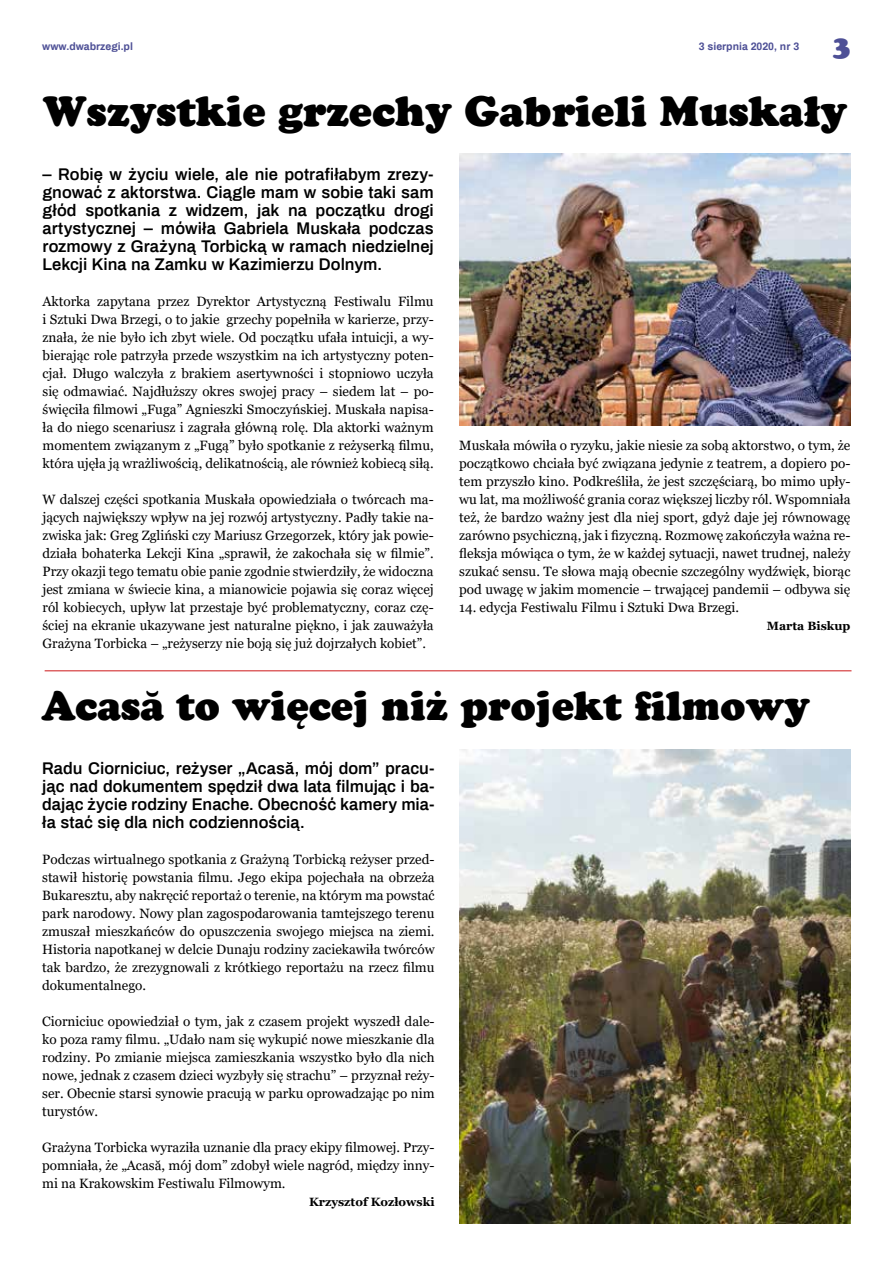
<style>
.page{position:relative;width:893px;height:1263px;background:#fff}
.page>*{position:absolute;margin:0;border:0;box-sizing:border-box;transform-origin:0 0}
.t1{font:40.5px "Cooper Blk BT";color:#000}
.t2{font:39px "Cooper Blk BT";color:#000}
.t3{font:27px "Cooper Blk BT";color:#4e5096}
.t4{font:600 16.5px/18px "Archivo";color:#000;text-align:justify}
.t5{font:13.5px/18px "Georgia";color:#000;text-align:justify}
.t6{font:700 12px "Georgia";color:#000}
.t7{font:700 10.5px "Archivo";color:#4e5096}
</style>
<div class="page">
<img style="left:459px;top:153px;width:391px;height:272px">
<hr style="left:45px;top:670px;width:806px;height:1px;background:#cd1719">
<img style="left:459px;top:750px;width:391px;height:473px">
<p class="t7" style="left:42px;top:39px;width:92px">www.dwabrzegi.pl</p>
<p class="t7" style="left:699px;top:39px;width:102px">3 sierpnia 2020, nr 3</p>
<h3 class="t3" style="left:833px;top:28px;width:18px">3</h3>
<h1 class="t1" style="left:43px;top:83px;width:806px">Wszystkie grzechy Gabrieli Muskały</h1>
<p class="t4" style="left:43px;top:164px;width:393px">– Robię w życiu wiele, ale nie potrafiłabym zrezy&shy;gnować z aktorstwa. Ciągle mam w sobie taki sam głód spotkania z widzem, jak na początku drogi artystycznej – mówiła Gabriela Muskała podczas rozmowy z Grażyną Torbicką w ramach niedzielnej Lekcji Kina na Zamku w Kazimierzu Dolnym.</p>
<p class="t5" style="left:43px;top:293px;width:393px">Aktorka zapytana przez Dyrektor Artystyczną Festiwalu Filmu i Sztuki Dwa Brzegi, o to jakie grzechy popełniła w karierze, przy&shy;znała, że nie było ich zbyt wiele. Od początku ufała intuicji, a wy&shy;bierając role patrzyła przede wszystkim na ich artystyczny poten&shy;cjał. Długo walczyła z brakiem asertywności i stopniowo uczyła się odmawiać. Najdłuższy okres swojej pracy – siedem lat – po&shy;święciła filmowi „Fuga” Agnieszki Smoczyńskiej. Muskała napisa&shy;ła do niego scenariusz i zagrała główną rolę. Dla aktorki ważnym momentem związanym z „Fugą” było spotkanie z reżyserką filmu, która ujęła ją wrażliwością, delikatnością, ale również kobiecą siłą.</p>
<p class="t5" style="left:43px;top:491px;width:393px">W dalszej części spotkania Muskała opowiedziała o twórcach ma&shy;jących największy wpływ na jej rozwój artystyczny. Padły takie na&shy;zwiska jak: Greg Zgliński czy Mariusz Grzegorzek, który jak powie&shy;działa bohaterka Lekcji Kina „sprawił, że zakochała się w filmie”.<br>Przy okazji tego tematu obie panie zgodnie stwierdziły, że widoczna jest zmiana w świecie kina, a mianowicie pojawia się coraz więcej ról kobiecych, upływ lat przestaje być problematyczny, coraz czę&shy;ściej na ekranie ukazywane jest naturalne piękno, i jak zauważyła Grażyna Torbicka – „reżyserzy nie boją się już dojrzałych kobiet”.</p>
<p class="t5" style="left:459px;top:437px;width:393px">Muskała mówiła o ryzyku, jakie niesie za sobą aktorstwo, o tym, że początkowo chciała być związana jedynie z teatrem, a dopiero po&shy;tem przyszło kino. Podkreśliła, że jest szczęściarą, bo mimo upły&shy;wu lat, ma możliwość grania coraz większej liczby ról. Wspomniała też, że bardzo ważny jest dla niej sport, gdyż daje jej równowagę zarówno psychiczną, jak i fizyczną. Rozmowę zakończyła ważna re&shy;fleksja mówiąca o tym, że w każdej sytuacji, nawet trudnej, należy szukać sensu. Te słowa mają obecnie szczególny wydźwięk, biorąc pod uwagę w jakim momencie – trwającej pandemii – odbywa się</p>
<p class="t5" style="left:459px;top:599px;width:281px">14. edycja Festiwalu Filmu i Sztuki Dwa Brzegi.</p>
<p class="t6" style="left:767px;top:618px;width:85px">Marta Biskup</p>
<h2 class="t2" style="left:42px;top:679px;width:769px">Acasă to więcej niż projekt filmowy</h2>
<p class="t4" style="left:42px;top:758px;width:394px">Radu Ciorniciuc, reżyser „Acasă, mój dom” pracu&shy;jąc nad dokumentem spędził dwa lata filmując i ba&shy;dając życie rodziny Enache. Obecność kamery mia&shy;ła stać się dla nich codziennością.</p>
<p class="t5" style="left:42px;top:851px;width:394px">Podczas wirtualnego spotkania z Grażyną Torbicką reżyser przed&shy;stawił historię powstania filmu. Jego ekipa pojechała na obrzeża Bukaresztu, aby nakręcić reportaż o terenie, na którym ma powstać park narodowy. Nowy plan zagospodarowania tamtejszego terenu zmuszał mieszkańców do opuszczenia swojego miejsca na ziemi.<br>Historia napotkanej w delcie Dunaju rodziny zaciekawiła twórców tak bardzo, że zrezygnowali z krótkiego reportażu na rzecz filmu dokumentalnego.</p>
<p class="t5" style="left:42px;top:1013px;width:394px">Ciorniciuc opowiedział o tym, jak z czasem projekt wyszedł dale&shy;ko poza ramy filmu. „Udało nam się wykupić nowe mieszkanie dla rodziny. Po zmianie miejsca zamieszkania wszystko było dla nich nowe, jednak z czasem dzieci wyzbyły się strachu” – przyznał reży&shy;ser. Obecnie starsi synowie pracują w parku oprowadzając po nim turystów.</p>
<p class="t5" style="left:42px;top:1139px;width:394px">Grażyna Torbicka wyraziła uznanie dla pracy ekipy filmowej. Przy&shy;pomniała, że „Acasă, mój dom” zdobył wiele nagród, między inny&shy;mi na Krakowskim Festiwalu Filmowym.</p>
<p class="t6" style="left:309px;top:1194px;width:127px">Krzysztof Kozłowski</p>
</div>
